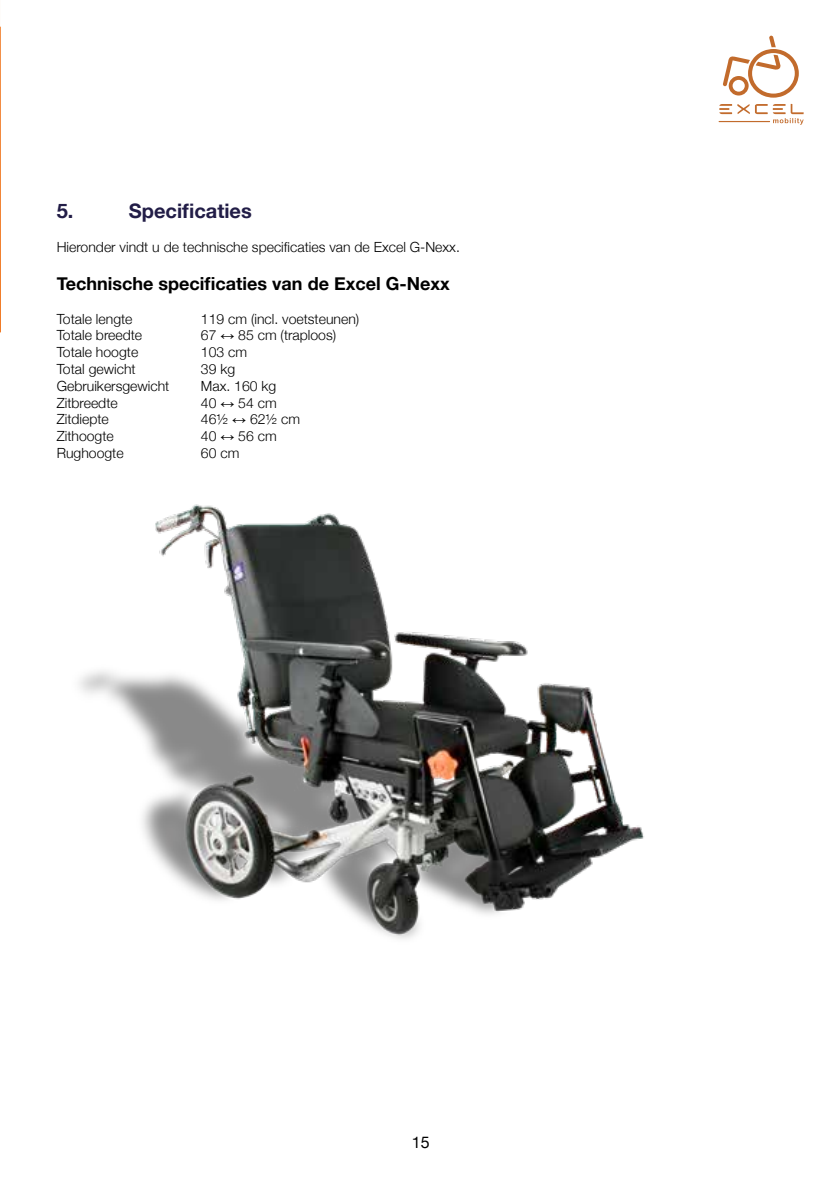
<style>
.page{position:relative;width:840px;height:1191px;background:#fff}
.page>*{position:absolute;margin:0;border:0;box-sizing:border-box;transform-origin:0 0}
.t1{font:700 20px "Helvetica Neue";color:#221d47}
.t2{font:700 18px "Helvetica Neue";color:#000}
.t3{font:16px "Helvetica Neue";color:#000}
.t4{font:300 14px "Helvetica Neue";color:#000}
.s1{font-family:"Arial";font-weight:400}
</style>
<div class="page">
<svg style="left:0;top:26px;width:1px;height:307px"></svg>
<svg style="left:723px;top:35px;width:75px;height:63px"></svg>
<svg style="left:719px;top:104px;width:84px;height:21px"></svg>
<hr style="left:718px;top:121px;width:51px;height:1px;background:#c26b2c">
<hr style="left:0;top:455px;width:1px;height:164px;background:#a9132a">
<img style="left:79px;top:504px;width:565px;height:435px">
<h1 class="t1" style="left:57px;top:195px;width:18px">5.</h1>
<h1 class="t1" style="left:129px;top:195px;width:124px">Specificaties</h1>
<p class="t4" style="left:57px;top:235px;width:404px">Hieronder vindt u de technische specificaties van de Excel G-Nexx.</p>
<p class="t2" style="left:57px;top:269px;width:394px">Technische specificaties van de Excel G-Nexx</p>
<p class="t4" style="left:57px;top:307px;width:77px">Totale lengte</p>
<p class="t4" style="left:201px;top:307px;width:160px">119 cm (incl. voetsteunen)</p>
<p class="t4" style="left:57px;top:324px;width:87px">Totale breedte</p>
<p class="t4" style="left:201px;top:324px;width:137px">67 <span class="s1">↔</span> 85 cm (traploos)</p>
<p class="t4" style="left:57px;top:341px;width:83px">Totale hoogte</p>
<p class="t4" style="left:201px;top:341px;width:48px">103 cm</p>
<p class="t4" style="left:57px;top:358px;width:80px">Total gewicht</p>
<p class="t4" style="left:201px;top:358px;width:36px">39 kg</p>
<p class="t4" style="left:57px;top:374px;width:114px">Gebruikersgewicht</p>
<p class="t4" style="left:201px;top:374px;width:77px">Max. 160 kg</p>
<p class="t4" style="left:57px;top:391px;width:62px">Zitbreedte</p>
<p class="t4" style="left:201px;top:391px;width:77px">40 <span class="s1">↔</span> 54 cm</p>
<p class="t4" style="left:57px;top:408px;width:54px">Zitdiepte</p>
<p class="t4" style="left:201px;top:408px;width:101px">46½ <span class="s1">↔</span> 62½ cm</p>
<p class="t4" style="left:57px;top:425px;width:59px">Zithoogte</p>
<p class="t4" style="left:201px;top:425px;width:77px">40 <span class="s1">↔</span> 56 cm</p>
<p class="t4" style="left:57px;top:442px;width:68px">Rughoogte</p>
<p class="t4" style="left:201px;top:442px;width:40px">60 cm</p>
<p class="t3" style="left:411px;top:1130px;width:19px">15</p>
</div>
